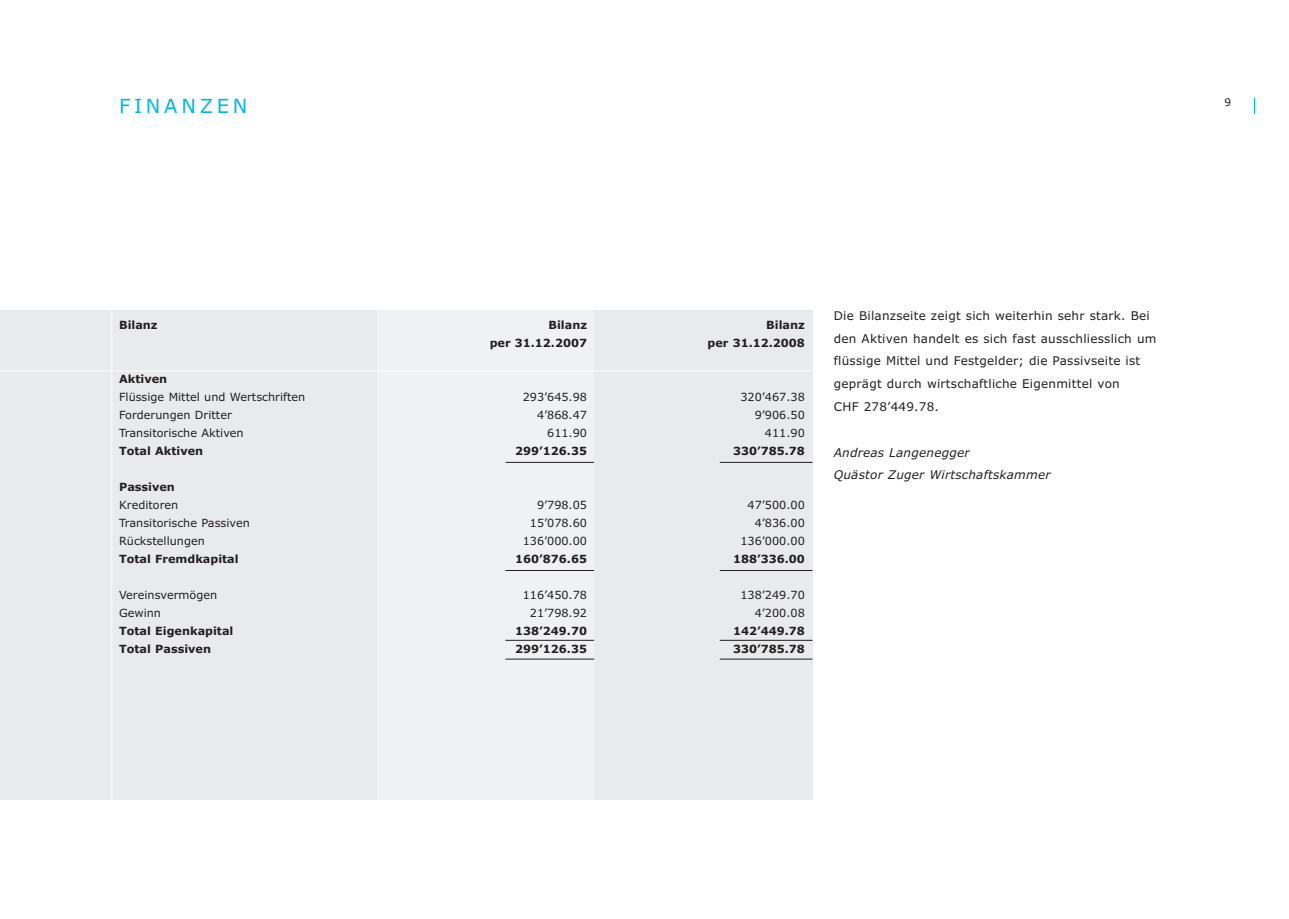
<style>
.page{position:relative;width:1289px;height:919px;background:#fff}
.page>*{position:absolute;margin:0;border:0;box-sizing:border-box;transform-origin:0 0}
.t1{font:19.5px "Verdana";letter-spacing:.19em;color:#00b8e4}
.t2{font:12px/22.8px "Verdana";letter-spacing:.02em;color:#231f20}
.t3{font:italic 12px/22.8px "Verdana";letter-spacing:.02em;color:#231f20}
.t4{font:11.25px "Verdana";color:#231f20}
.t5{font:700 11.25px "Verdana";color:#231f20}
.t6{font:10.5px "Verdana";color:#231f20}
</style>
<div class="page">
<div style="left:0;top:310px;width:812px;height:489px;background:#e9eaeb"></div>
<div style="left:377px;top:310px;width:217px;height:489px;background:#f0f1f2"></div>
<svg style="left:1253px;top:98px;width:1px;height:16px"></svg>
<hr style="left:505px;top:462px;width:89px;height:1px;background:#231f20">
<hr style="left:719px;top:462px;width:93px;height:1px;background:#231f20">
<hr style="left:505px;top:570px;width:89px;height:1px;background:#231f20">
<hr style="left:719px;top:570px;width:93px;height:1px;background:#231f20">
<hr style="left:505px;top:640px;width:89px;height:1px;background:#231f20">
<hr style="left:719px;top:640px;width:93px;height:1px;background:#231f20">
<hr style="left:505px;top:658px;width:89px;height:1px;background:#231f20">
<hr style="left:719px;top:658px;width:93px;height:1px;background:#231f20">
<hr style="left:111px;top:279px;width:1px;height:548px;background:#fff">
<hr style="left:0;top:370px;width:812px;height:1px;background:#fff">
<h1 class="t1" style="left:119px;top:95px;width:130px">FINANZEN</h1>
<p class="t6" style="left:1224px;top:96px;width:8px">9</p>
<p class="t5" style="left:119px;top:318px;width:40px">Bilanz</p>
<p class="t5" style="left:548px;top:318px;width:40px">Bilanz</p>
<p class="t5" style="left:766px;top:318px;width:40px">Bilanz</p>
<p class="t5" style="left:489px;top:336px;width:99px">per 31.12.2007</p>
<p class="t5" style="left:707px;top:336px;width:99px">per 31.12.2008</p>
<p class="t5" style="left:119px;top:372px;width:50px">Aktiven</p>
<p class="t4" style="left:119px;top:390px;width:188px">Flüssige Mittel und Wertschriften</p>
<p class="t4" style="left:522px;top:390px;width:66px">293’645.98</p>
<p class="t4" style="left:740px;top:390px;width:66px">320’467.38</p>
<p class="t4" style="left:119px;top:408px;width:114px">Forderungen Dritter</p>
<p class="t4" style="left:537px;top:408px;width:52px">4’868.47</p>
<p class="t4" style="left:754px;top:408px;width:52px">9’906.50</p>
<p class="t4" style="left:119px;top:426px;width:126px">Transitorische Aktiven</p>
<p class="t4" style="left:547px;top:426px;width:41px">611.90</p>
<p class="t4" style="left:765px;top:426px;width:41px">411.90</p>
<p class="t5" style="left:119px;top:444px;width:86px">Total Aktiven</p>
<p class="t5" style="left:515px;top:444px;width:73px">299’126.35</p>
<p class="t5" style="left:733px;top:444px;width:73px">330’785.78</p>
<p class="t5" style="left:119px;top:480px;width:57px">Passiven</p>
<p class="t4" style="left:119px;top:498px;width:61px">Kreditoren</p>
<p class="t4" style="left:537px;top:498px;width:52px">9’798.05</p>
<p class="t4" style="left:747px;top:498px;width:59px">47’500.00</p>
<p class="t4" style="left:119px;top:516px;width:132px">Transitorische Passiven</p>
<p class="t4" style="left:530px;top:516px;width:59px">15’078.60</p>
<p class="t4" style="left:754px;top:516px;width:52px">4’836.00</p>
<p class="t4" style="left:119px;top:534px;width:87px">Rückstellungen</p>
<p class="t4" style="left:522px;top:534px;width:66px">136’000.00</p>
<p class="t4" style="left:740px;top:534px;width:66px">136’000.00</p>
<p class="t5" style="left:119px;top:552px;width:121px">Total Fremdkapital</p>
<p class="t5" style="left:515px;top:552px;width:73px">160’876.65</p>
<p class="t5" style="left:733px;top:552px;width:73px">188’336.00</p>
<p class="t4" style="left:119px;top:588px;width:100px">Vereinsvermögen</p>
<p class="t4" style="left:522px;top:588px;width:66px">116’450.78</p>
<p class="t4" style="left:740px;top:588px;width:66px">138’249.70</p>
<p class="t4" style="left:119px;top:606px;width:43px">Gewinn</p>
<p class="t4" style="left:530px;top:606px;width:59px">21’798.92</p>
<p class="t4" style="left:754px;top:606px;width:52px">4’200.08</p>
<p class="t5" style="left:119px;top:624px;width:116px">Total Eigenkapital</p>
<p class="t5" style="left:515px;top:624px;width:73px">138’249.70</p>
<p class="t5" style="left:733px;top:624px;width:73px">142’449.78</p>
<p class="t5" style="left:119px;top:642px;width:93px">Total Passiven</p>
<p class="t5" style="left:515px;top:642px;width:73px">299’126.35</p>
<p class="t5" style="left:733px;top:642px;width:73px">330’785.78</p>
<p class="t2" style="left:833px;top:304px;width:324px">Die Bilanzseite zeigt sich weiterhin sehr stark. Bei den Aktiven handelt es sich fast ausschliesslich um flüssige Mittel und Festgelder; die Passivseite ist geprägt durch wirtschaftliche Eigenmittel von<br>CHF 278’449.78.</p>
<p class="t3" style="left:833px;top:441px;width:218px">Andreas Langenegger<br>Quästor Zuger Wirtschaftskammer</p>
</div>
